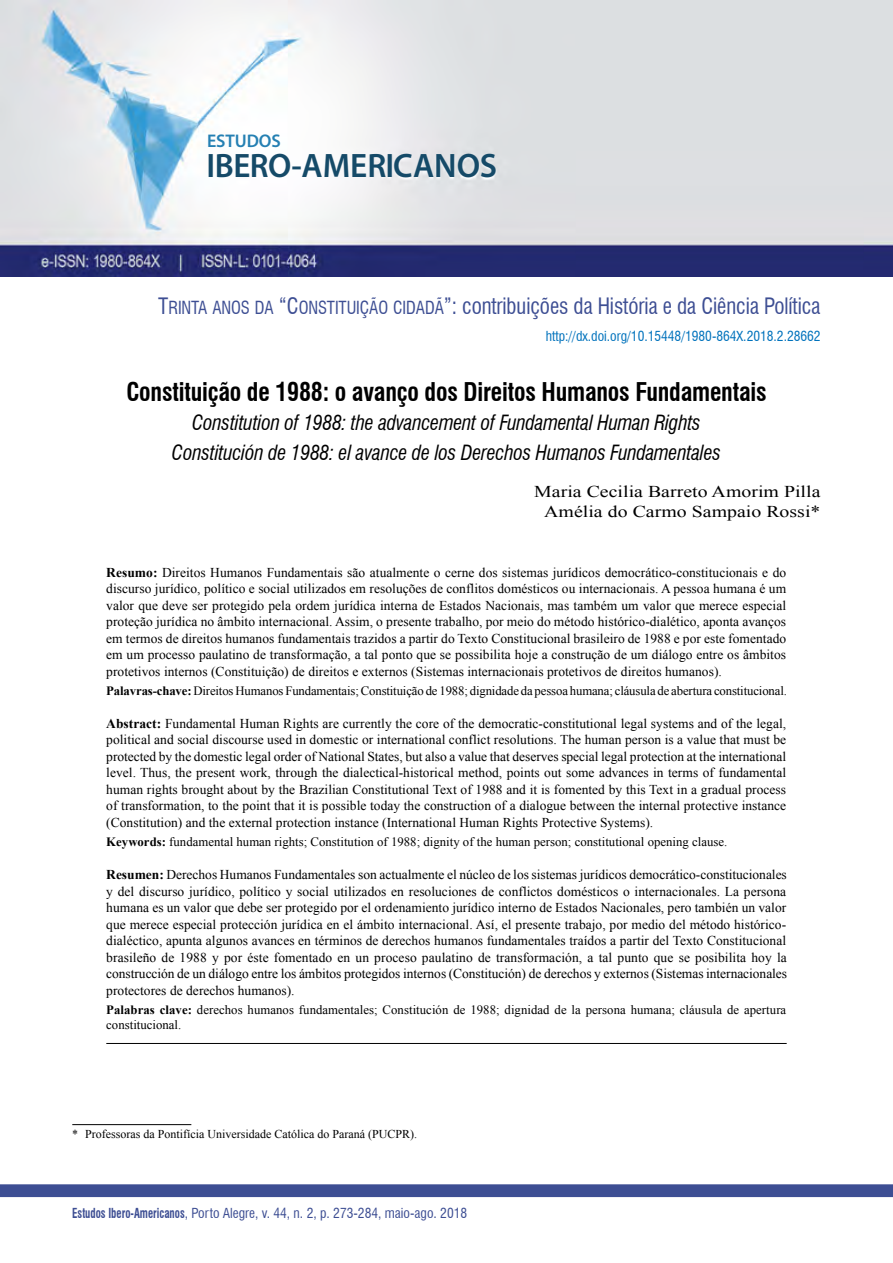
<style>
.page{position:relative;width:893px;height:1263px;background:#fff}
.page>*{position:absolute;margin:0;border:0;box-sizing:border-box;transform-origin:0 0}
.t1{font:600 34.05px "Myriad Pro";letter-spacing:-.005em;color:#154a68}
.t2{font:700 condensed 25.2px "Swiss 721 BT";letter-spacing:-.01em;color:#000;scale:.95 1}
.t3{font:condensed 22.05px "Swiss 721 BT";letter-spacing:-.005em;color:#3d4e93;scale:.95 1}
.t4{font:italic condensed 20.4px/29.5px "Swiss 721 BT";letter-spacing:-.01em;color:#000;text-align:center;scale:.95 1}
.t5{font:600 18.3px "Myriad Pro";letter-spacing:-.005em;color:#2580b3}
.t6{font:16.5px/20.2px "Times New Roman";color:#000;text-align:right;scale:1.2 1}
.t7{font:13.5px/16.5px "Times New Roman";color:#000;text-align:justify}
.t8{font:condensed 13.5px "Swiss 721 BT";color:#3d4e93}
.t9{font:condensed 13.5px "Swiss 721 BT";color:#0072bc}
.t10{font:12.75px/15px "Times New Roman";color:#000}
.t11{font:12px "Times New Roman";color:#000}
.s1{font-family:"Swiss 721 BT Roman Condensed SC800";font-stretch:normal}
.s2{font-family:"Swiss 721 BT Roman Condensed SC800";font-stretch:normal;font-size:17.7px}
.s3{font-weight:700}
</style>
<div class="page">
<img style="left:0;top:0;width:893px;height:276px">
<div style="left:1px;top:1185px;width:891px;height:11px;background:#3d4e93"></div>
<div style="left:0;top:1184px;width:893px;height:13px;border:2px solid #3d4e93"></div>
<hr style="left:72px;top:1124px;width:119px;height:1px;background:#000">
<hr style="left:106px;top:1043px;width:681px;height:1px;background:#000">
<h3 class="t5" style="left:207px;top:129px;width:75px">ESTUDOS</h3>
<h1 class="t1" style="left:207px;top:144px;width:292px">IBERO-AMERICANOS</h1>
<h3 class="t3" style="left:158px;top:292px;width:699px"><span class="s1">T</span><span class="s2">RINTA ANOS DA</span> <span class="s1">“C</span><span class="s2">ONSTITUIÇÃO CIDADÃ</span><span class="s1">”:</span> contribuições da História e da Ciência Política</h3>
<p class="t9" style="left:546px;top:328px;width:276px">http://dx.doi.org/10.15448/1980-864X.2018.2.28662</p>
<h2 class="t2" style="left:126px;top:377px;width:675px">Constituição de 1988: o avanço dos Direitos Humanos Fundamentais</h2>
<h3 class="t4" style="left:172px;top:408px;width:579px">Constitution of 1988: the advancement of Fundamental Human Rights<br>Constitución de 1988: el avance de los Derechos Humanos Fundamentales</h3>
<p class="t6" style="left:534px;top:481px;width:240px">Maria Cecilia Barreto Amorim Pilla<br>Amélia do Carmo Sampaio Rossi*</p>
<p class="t7" style="left:106px;top:563px;width:681px"><span class="s3">Resumo:</span> Direitos Humanos Fundamentais são atualmente o cerne dos sistemas jurídicos democrático-constitucionais e do discurso jurídico, político e social utilizados em resoluções de conflitos domésticos ou internacionais. A pessoa humana é um valor que deve ser protegido pela ordem jurídica interna de Estados Nacionais, mas também um valor que merece especial proteção jurídica no âmbito internacional. Assim, o presente trabalho, por meio do método histórico-dialético, aponta avanços em termos de direitos humanos fundamentais trazidos a partir do Texto Constitucional brasileiro de 1988 e por este fomentado em um processo paulatino de transformação, a tal ponto que se possibilita hoje a construção de um diálogo entre os âmbitos protetivos internos (Constituição) de direitos e externos (Sistemas internacionais protetivos de direitos humanos).</p>
<p class="t10" style="left:106px;top:683px;width:682px"><span class="s3">Palavras-chave:</span> Direitos Humanos Fundamentais; Constituição de 1988; dignidade da pessoa humana; cláusula de abertura constitucional.</p>
<p class="t7" style="left:106px;top:715px;width:681px"><span class="s3">Abstract:</span> Fundamental Human Rights are currently the core of the democratic-constitutional legal systems and of the legal, political and social discourse used in domestic or international conflict resolutions. The human person is a value that must be protected by the domestic legal order of National States, but also a value that deserves special legal protection at the international level. Thus, the present work, through the dialectical-historical method, points out some advances in terms of fundamental human rights brought about by the Brazilian Constitutional Text of 1988 and it is fomented by this Text in a gradual process of transformation, to the point that it is possible today the construction of a dialogue between the internal protective instance (Constitution) and the external protection instance (International Human Rights Protective Systems).</p>
<p class="t10" style="left:106px;top:834px;width:623px"><span class="s3">Keywords:</span> fundamental human rights; Constitution of 1988; dignity of the human person; constitutional opening clause.</p>
<p class="t7" style="left:106px;top:866px;width:682px"><span class="s3">Resumen:</span> Derechos Humanos Fundamentales son actualmente el núcleo de los sistemas jurídicos democrático-constitucionales y del discurso jurídico, político y social utilizados en resoluciones de conflictos domésticos o internacionales. La persona humana es un valor que debe ser protegido por el ordenamiento jurídico interno de Estados Nacionales, pero también un valor que merece especial protección jurídica en el ámbito internacional. Así, el presente trabajo, por medio del método histórico&shy;dialéctico, apunta algunos avances en términos de derechos humanos fundamentales traídos a partir del Texto Constitucional brasileño de 1988 y por éste fomentado en un proceso paulatino de transformación, a tal punto que se posibilita hoy la construcción de un diálogo entre los ámbitos protegidos internos (Constitución) de derechos y externos (Sistemas internacionales protectores de derechos humanos).</p>
<p class="t10" style="left:106px;top:1002px;width:681px"><span class="s3">Palabras clave:</span> derechos humanos fundamentales; Constitución de 1988; dignidad de la persona humana; cláusula de apertura constitucional.</p>
<p class="t11" style="left:72px;top:1125px;width:346px">* Professoras da Pontifícia Universidade Católica do Paraná (PUCPR).</p>
<p class="t8" style="left:72px;top:1205px;width:396px"><span class="s3">Estudos Ibero-Americanos</span>, Porto Alegre, v. 44, n. 2, p. 273-284, maio-ago. 2018</p>
</div>
